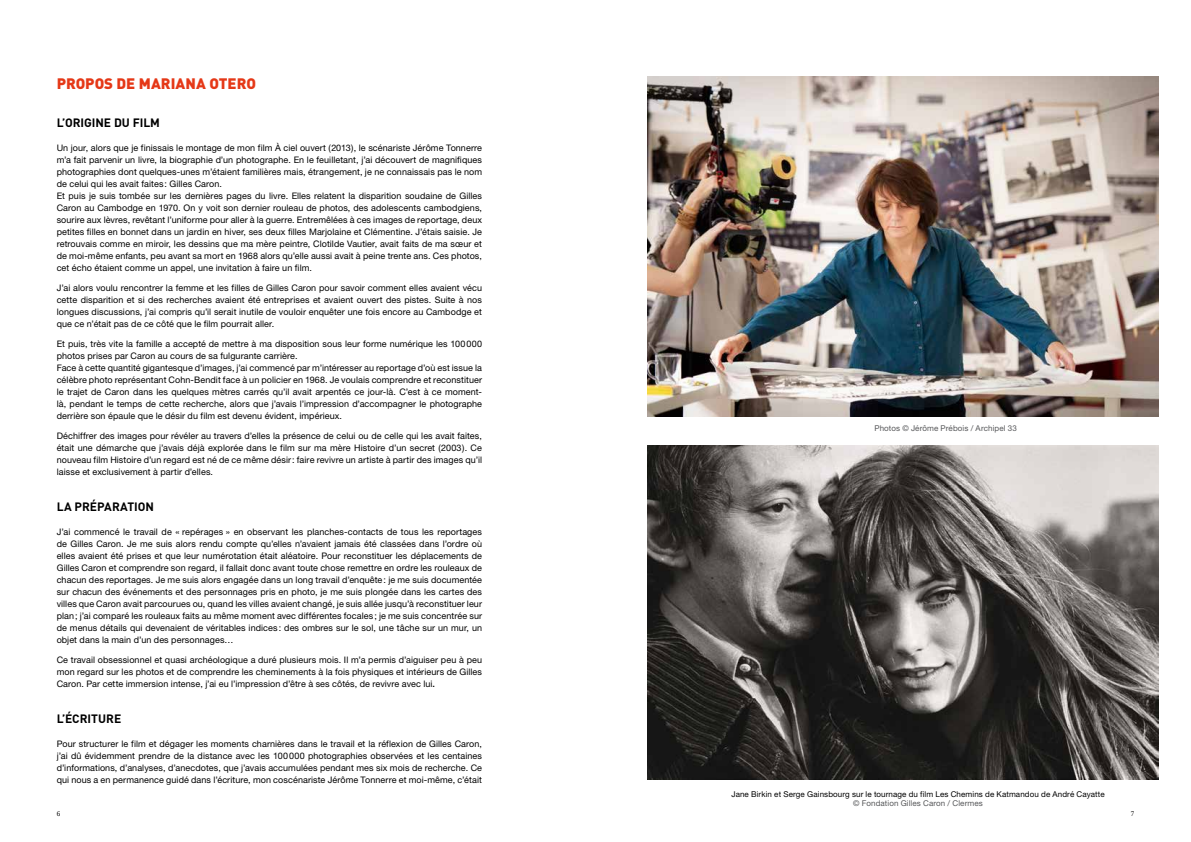
<style>
.page{position:relative;width:1191px;height:842px;background:#fff}
.page>*{position:absolute;margin:0;border:0;box-sizing:border-box;transform-origin:0 0}
.t1{font:900 15px "DIN";color:#e53817}
.t2{font:700 12px "DIN";color:#000}
.t3{font:9px/12px "Helvetica Neue";letter-spacing:.01em;color:#000;text-align:justify}
.t4{font:8px "Helvetica Neue";letter-spacing:.015em;color:#000}
.t5{font:8px "Helvetica Neue";letter-spacing:.01em;color:#57585a}
.t6{font:7px "Liberation Serif";color:#000}
.s1{font-weight:500}
</style>
<div class="page">
<img style="left:648px;top:76px;width:510px;height:341px">
<img style="left:648px;top:445px;width:510px;height:335px">
<h1 class="t1" style="left:57px;top:74px;width:201px">PROPOS DE MARIANA OTERO</h1>
<h2 class="t2" style="left:57px;top:115px;width:105px">L’ORIGINE DU FILM</h2>
<p class="t3" style="left:57px;top:142px;width:427px;text-align:left">Un jour, alors que je finissais le montage de mon film À ciel ouvert (2013), le scénariste Jérôme Tonnerre m’a fait parvenir un livre, la biographie d’un photographe. En le feuilletant, j’ai découvert de magnifiques photographies dont quelques-unes m’étaient familières mais, étrangement, je ne connaissais pas le nom de celui qui les avait faites : Gilles Caron.<br>Et puis je suis tombée sur les dernières pages du livre. Elles relatent la disparition soudaine de Gilles Caron au Cambodge en 1970. On y voit son dernier rouleau de photos, des adolescents cambodgiens, sourire aux lèvres, revêtant l’uniforme pour aller à la guerre. Entremêlées à ces images de reportage, deux petites filles en bonnet dans un jardin en hiver, ses deux filles Marjolaine et Clémentine. J’étais saisie. Je retrouvais comme en miroir, les dessins que ma mère peintre, Clotilde Vautier, avait faits de ma sœur et de moi-même enfants, peu avant sa mort en 1968 alors qu’elle aussi avait à peine trente ans. Ces photos, cet écho étaient comme un appel, une invitation à faire un film.</p>
<p class="t3" style="left:57px;top:282px;width:427px">J’ai alors voulu rencontrer la femme et les filles de Gilles Caron pour savoir comment elles avaient vécu cette disparition et si des recherches avaient été entreprises et avaient ouvert des pistes. Suite à nos longues discussions, j’ai compris qu’il serait inutile de vouloir enquêter une fois encore au Cambodge et que ce n’était pas de ce côté que le film pourrait aller.</p>
<p class="t3" style="left:57px;top:338px;width:427px;text-align:left">Et puis, très vite la famille a accepté de mettre à ma disposition sous leur forme numérique les 100000 photos prises par Caron au cours de sa fulgurante carrière.<br>Face à cette quantité gigantesque d’images, j’ai commencé par m’intéresser au reportage d’où est issue la célèbre photo représentant Cohn-Bendit face à un policier en 1968. Je voulais comprendre et reconstituer le trajet de Caron dans les quelques mètres carrés qu’il avait arpentés ce jour-là. C’est à ce moment&shy;là, pendant le temps de cette recherche, alors que j’avais l’impression d’accompagner le photographe derrière son épaule que le désir du film est devenu évident, impérieux.</p>
<p class="t3" style="left:57px;top:430px;width:427px">Déchiffrer des images pour révéler au travers d’elles la présence de celui ou de celle qui les avait faites, était une démarche que j’avais déjà explorée dans le film sur ma mère Histoire d’un secret (2003). Ce nouveau film Histoire d’un regard est né de ce même désir: faire revivre un artiste à partir des images qu’il laisse et exclusivement à partir d’elles.</p>
<h2 class="t2" style="left:57px;top:499px;width:99px">LA PRÉPARATION</h2>
<p class="t3" style="left:57px;top:526px;width:427px">J’ai commencé le travail de « repérages » en observant les planches-contacts de tous les reportages de Gilles Caron. Je me suis alors rendu compte qu’elles n’avaient jamais été classées dans l’ordre où elles avaient été prises et que leur numérotation était aléatoire. Pour reconstituer les déplacements de Gilles Caron et comprendre son regard, il fallait donc avant toute chose remettre en ordre les rouleaux de chacun des reportages. Je me suis alors engagée dans un long travail d’enquête: je me suis documentée sur chacun des événements et des personnages pris en photo, je me suis plongée dans les cartes des villes que Caron avait parcourues ou, quand les villes avaient changé, je suis allée jusqu’à reconstituer leur plan; j’ai comparé les rouleaux faits au même moment avec différentes focales; je me suis concentrée sur de menus détails qui devenaient de véritables indices: des ombres sur le sol, une tâche sur un mur, un objet dans la main d’un des personnages…</p>
<p class="t3" style="left:57px;top:654px;width:427px">Ce travail obsessionnel et quasi archéologique a duré plusieurs mois. Il m’a permis d’aiguiser peu à peu mon regard sur les photos et de comprendre les cheminements à la fois physiques et intérieurs de Gilles Caron. Par cette immersion intense, j’ai eu l’impression d’être à ses côtés, de revivre avec lui<span class="s1">.</span></p>
<h2 class="t2" style="left:57px;top:711px;width:66px">L’ÉCRITURE</h2>
<p class="t3" style="left:57px;top:738px;width:427px">Pour structurer le film et dégager les moments charnières dans le travail et la réflexion de Gilles Caron, j’ai dû évidemment prendre de la distance avec les 100000 photographies observées et les centaines d’informations, d’analyses, d’anecdotes, que j’avais accumulées pendant mes six mois de recherche. Ce qui nous a en permanence guidé dans l’écriture, mon coscénariste Jérôme Tonnerre et moi-même, c’était</p>
<p class="t6" style="left:57px;top:809px;width:5px">6</p>
<p class="t5" style="left:874px;top:423px;width:144px">Photos © Jérôme Prébois / Archipel 33</p>
<p class="t4" style="left:731px;top:789px;width:375px">Jane Birkin et Serge Gainsbourg sur le tournage du film Les Chemins de Katmandou de André Cayatte</p>
<p class="t5" style="left:853px;top:798px;width:131px">© Fondation Gilles Caron / Clermes</p>
<p class="t6" style="left:1130px;top:809px;width:5px">7</p>
</div>
